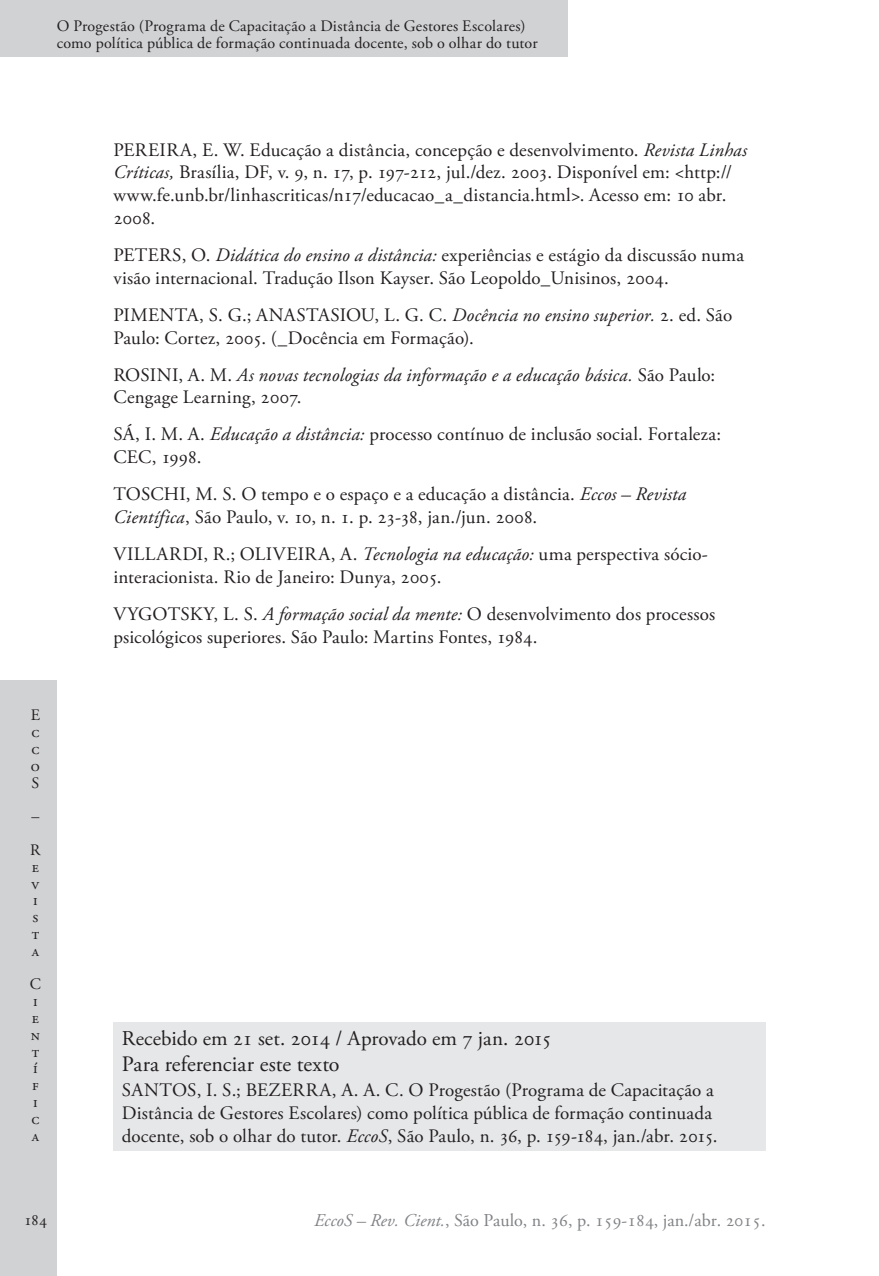
<style>
.page{position:relative;width:879px;height:1276px;background:#fff}
.page>*{position:absolute;margin:0;border:0;box-sizing:border-box;transform-origin:0 0}
.Ec_Tabela_-_titulo{font:22px "Adobe Garamond Pro";color:#231f20}
.Ec_Tabela_-_corpo{font:21px "Adobe Garamond Pro";letter-spacing:-.01em;color:#231f20}
.Ec_Referencias{font:19px/22.8px "Adobe Garamond Pro";letter-spacing:.01em;color:#231f20}
.Ec_Referencias-2{font:italic 19px/22.8px "Adobe Garamond Pro";letter-spacing:.01em;color:#231f20}
.t1{font:18px "Adobe Garamond Pro";color:#808285}
.t2{font:16px/16.8px "Adobe Garamond Pro";letter-spacing:.015em;color:#231f20}
.s1{font-style:italic}
.s2{font-style:normal}
</style>
<div class="page">
<div style="left:0;top:680px;width:57px;height:596px;background:#d1d2d4"></div>
<div style="left:0;top:0;width:567px;height:57px;background:#d1d2d4"></div>
<div style="left:113px;top:1021px;width:652px;height:129px;background:#e6e7e9"></div>
<p class="t2" style="left:57px;top:19px;width:482px">O Progestão (Programa de Capacitação a Distância de Gestores Escolares) como política pública de formação continuada docente, sob o olhar do tutor</p>
<p class="t2" style="left:31px;top:707px;width:11px;text-align:justify">E c c o S</p>
<p class="t2" style="left:30px;top:800px;width:12px;line-height:33.6px">–<br>R</p>
<p class="t2" style="left:32px;top:859px;width:9px;text-align:justify">e v i s t a</p>
<p class="t2" style="left:30px;top:976px;width:13px">C i e n t í f i c a</p>
<p class="Ec_Referencias" style="left:113px;top:139px;width:635px">PEREIRA, E. W. Educação a distância, concepção e desenvolvimento. <span class="s1">Revista Linhas Críticas,</span> Brasília, DF, v. 9, n. 17, p. 197-212, jul./dez. 2003. Disponível em: &lt;http:// www.fe.unb.br/linhascriticas/n17/educacao_a_distancia.html&gt;. Acesso em: 10 abr.<br>2008.</p>
<p class="Ec_Referencias" style="left:113px;top:244px;width:632px">PETERS, O. <span class="s1">Didática do ensino a distância:</span> experiências e estágio da discussão numa visão internacional. Tradução Ilson Kayser. São Leopoldo_Unisinos, 2004.</p>
<p class="Ec_Referencias" style="left:113px;top:304px;width:620px">PIMENTA, S. G.; ANASTASIOU, L. G. C. <span class="s1">Docência no ensino superior.</span> 2. ed. São<br>Paulo: Cortez, 2005. (_Docência em Formação).</p>
<p class="Ec_Referencias-2" style="left:113px;top:364px;width:603px"><span class="s2">ROSINI, A. M.</span> As novas tecnologias da informação e a educação básica. <span class="s2">São Paulo:<br>Cengage Learning, 2007.</span></p>
<p class="Ec_Referencias" style="left:113px;top:423px;width:609px">SÁ, I. M. A. <span class="s1">Educação a distância:</span> processo contínuo de inclusão social. Fortaleza:<br>CEC, 1998.</p>
<p class="Ec_Referencias" style="left:113px;top:483px;width:574px">TOSCHI, M. S. O tempo e o espaço e a educação a distância. <span class="s1">Eccos – Revista<br>Científica</span>, São Paulo, v. 10, n. 1. p. 23-38, jan./jun. 2008.</p>
<p class="Ec_Referencias" style="left:113px;top:543px;width:596px">VILLARDI, R.; OLIVEIRA, A. <span class="s1">Tecnologia na educação:</span> uma perspectiva sócio&shy;interacionista. Rio de Janeiro: Dunya, 2005.</p>
<p class="Ec_Referencias" style="left:113px;top:603px;width:603px">VYGOTSKY, L. S. <span class="s1">A formação social da mente:</span> O desenvolvimento dos processos psicológicos superiores. São Paulo: Martins Fontes, 1984.</p>
<p class="Ec_Tabela_-_corpo" style="left:122px;top:1026px;width:431px">Recebido em 21 set. 2014 / Aprovado em 7 jan. 2015</p>
<p class="Ec_Tabela_-_titulo" style="left:122px;top:1050px;width:219px">Para referenciar este texto</p>
<p class="Ec_Referencias" style="left:122px;top:1079px;width:597px">SANTOS, I. S.; BEZERRA, A. A. C. O Progestão (Programa de Capacitação a<br>Distância de Gestores Escolares) como política pública de formação continuada docente, sob o olhar do tutor. <span class="s1">EccoS</span>, São Paulo, n. 36, p. 159-184, jan./abr. 2015.</p>
<p class="t2" style="left:24px;top:1212px;width:24px">184</p>
<p class="t1" style="left:314px;top:1209px;width:453px"><span class="s1">EccoS – Rev. Cient.</span>, São Paulo, n. 36, p. 159-184, jan./abr. 2015.</p>
</div>
